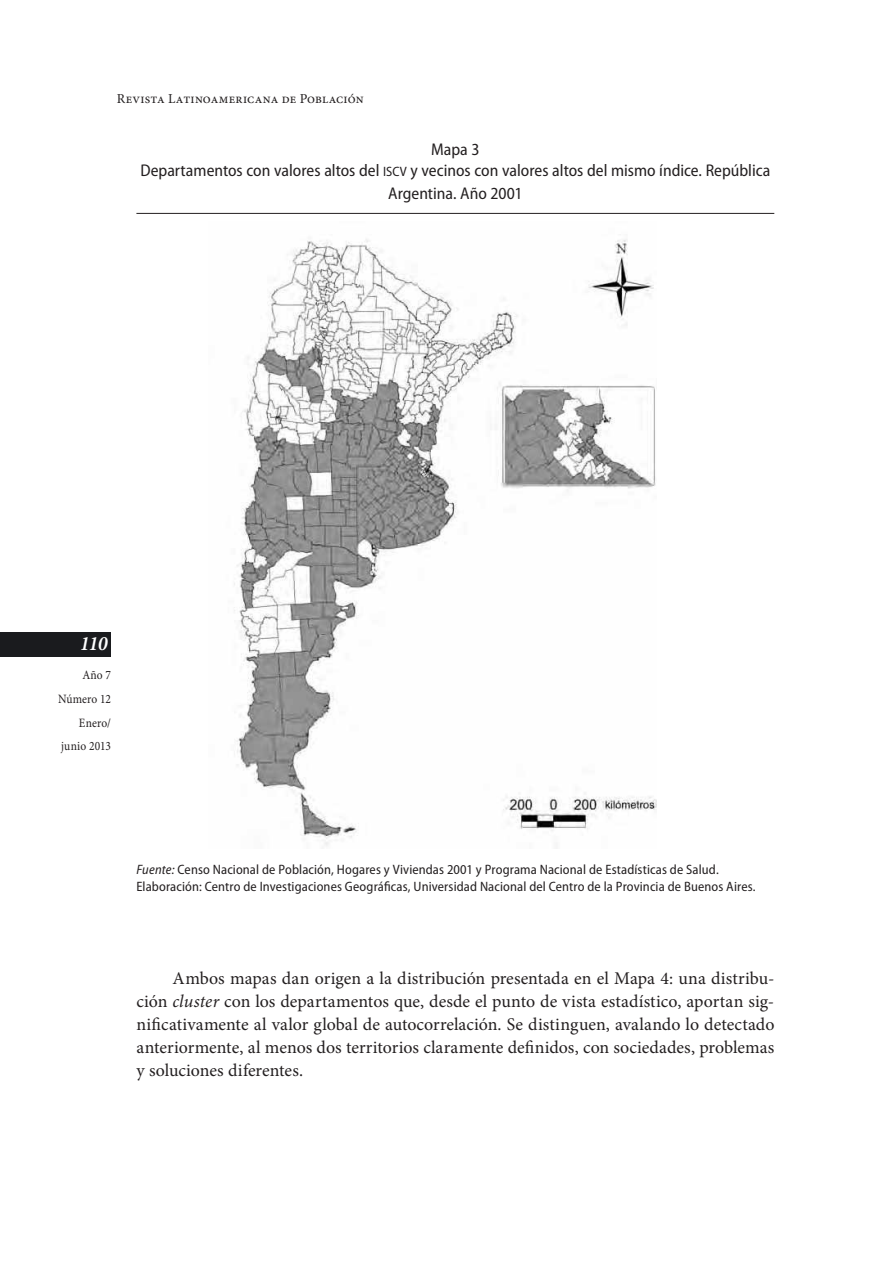
<style>
.page{position:relative;width:893px;height:1263px;background:#fff}
.page>*{position:absolute;margin:0;border:0;box-sizing:border-box;transform-origin:0 0}
.t1{font:italic 600 20.4px "Minion Pro";color:#fff}
.t2{font:17.85px/23px "Minion Pro";color:#231f20;text-align:justify}
.t3{font:semi-condensed 16.95px/20.4px "Myriad Pro";color:#231f20;text-align:center}
.t4{font:semi-condensed 13.65px/17px "Myriad Pro";letter-spacing:.01em;color:#231f20}
.t5{font:13.65px "Minion Pro";letter-spacing:.01em;color:#231f20}
.t6{font:12.75px/23.9px "Minion Pro";color:#231f20;text-align:right;scale:.9 1}
.s1{font-family:"Myriad Pro Semi Cn SC800";font-stretch:normal;font-size:13.65px}
.s2{font-style:italic}
</style>
<div class="page">
<div style="left:0;top:632px;width:110px;height:24px;background:#1a1b1e"></div>
<hr style="left:136px;top:213px;width:638px;height:1px;background:#231f20">
<img style="left:234px;top:239px;width:423px;height:607px">
<p class="t5" style="left:117px;top:93px;width:248px">Revista Latinoamericana de Población</p>
<p class="t3" style="left:140px;top:141px;width:631px">Mapa 3<br>Departamentos con valores altos del <span class="s1">ISCV</span> y vecinos con valores altos del mismo índice. República</p>
<p class="t3" style="left:388px;top:184px;width:136px">Argentina. Año 2001</p>
<p class="t1" style="left:80px;top:631px;width:29px">110</p>
<p class="t6" style="left:58px;top:664px;width:60px">Año 7<br>Número 12<br>Enero/ junio 2013</p>
<p class="t4" style="left:136px;top:862px;width:621px"><span class="s2">Fuente:</span> Censo Nacional de Población, Hogares y Viviendas 2001 y Programa Nacional de Estadísticas de Salud.<br>Elaboración: Centro de Investigaciones Geográficas, Universidad Nacional del Centro de la Provincia de Buenos Aires.</p>
<p class="t2" style="left:136px;top:968px;width:639px;text-indent:36px">Ambos mapas dan origen a la distribución presentada en el Mapa 4: una distribu&shy;ción <span class="s2">cluster</span> con los departamentos que, desde el punto de vista estadístico, aportan sig&shy;nificativamente al valor global de autocorrelación. Se distinguen, avalando lo detectado anteriormente, al menos dos territorios claramente definidos, con sociedades, problemas y soluciones diferentes.</p>
</div>
